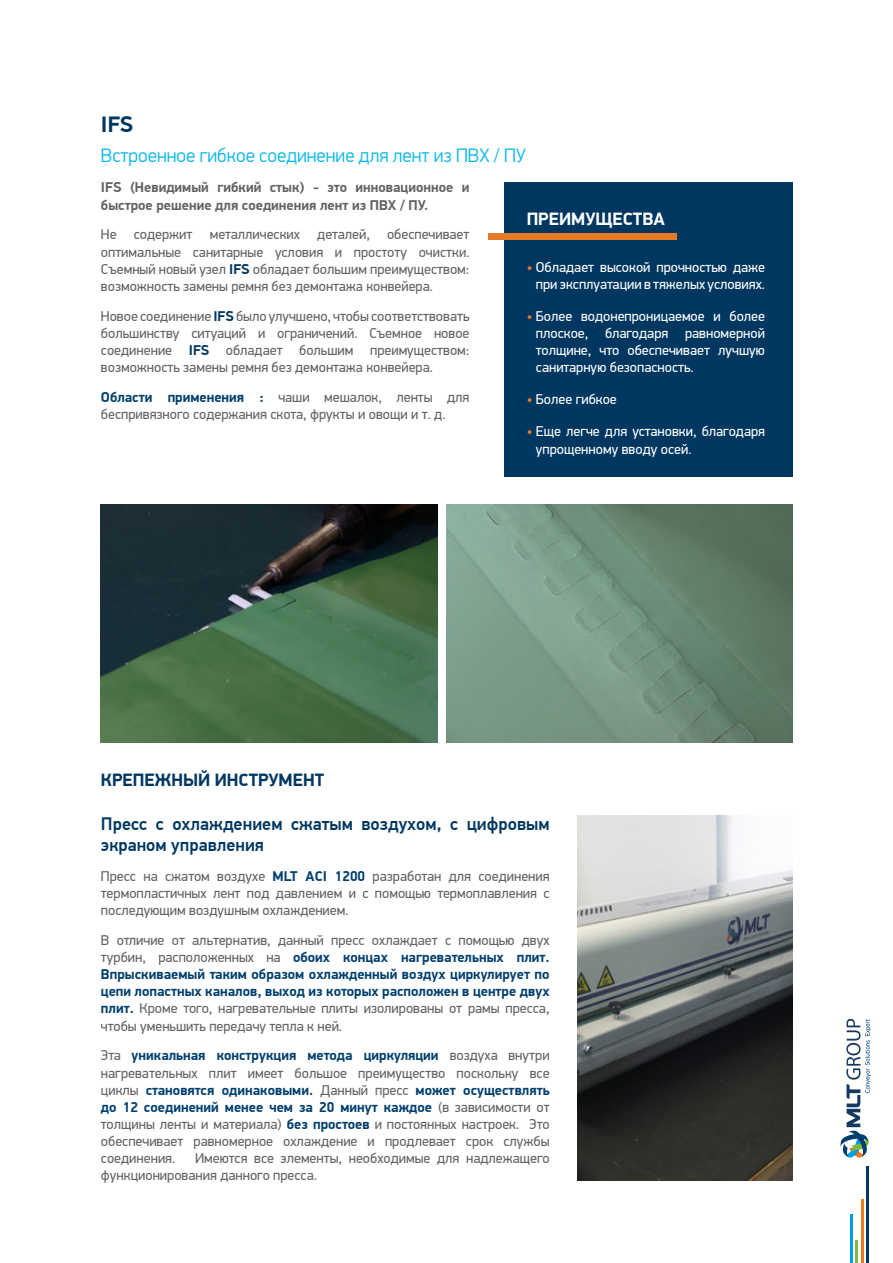
<style>
.page{position:relative;width:893px;height:1263px;background:#fff}
.page>*{position:absolute;margin:0;border:0;box-sizing:border-box;transform-origin:0 0}
.t1{font:700 22.5px "PF Din Display Pro";color:#003761}
.t2{font:300 19.5px "PF Din Display Pro";color:#00b6ed}
.t3{font:500 18px/21.6px "PF Din Text Pro";color:#003761}
.t4{font:700 18px "PF Din Display Pro";color:#003761}
.t5{font:700 18px "PF Din Display Pro";color:#fff}
.t6{font:14.25px/17.1px "PF Din Display Pro";color:#646363;text-align:justify}
.t7{font:14.25px/17.1px "PF Din Display Pro";color:#fff;text-align:right}
.t8{font:700 14.25px/17.1px "PF Din Display Pro";color:#646363}
.s1{font-weight:700;color:#003761}
.s2{font-weight:700;color:#003f6f}
.s3{color:#e77a24}
</style>
<div class="page">
<img style="left:101px;top:505px;width:337px;height:238px">
<img style="left:446px;top:505px;width:346px;height:238px">
<img style="left:577px;top:815px;width:215px;height:365px">
<div style="left:504px;top:183px;width:288px;height:294px;background:#003761"></div>
<div style="left:488px;top:234px;width:189px;height:6px;background:#e77a24"></div>
<hr style="left:850px;top:1215px;width:2px;height:48px;background:#009fe3">
<hr style="left:866px;top:1166px;width:3px;height:97px;background:#003761">
<hr style="left:861px;top:1199px;width:2px;height:64px;background:#e77a24">
<hr style="left:855px;top:1241px;width:3px;height:22px;background:#81b73e">
<svg style="left:840px;top:1019px;width:31px;height:139px"></svg>
<h1 class="t1" style="left:101px;top:111px;width:34px">IFS</h1>
<h2 class="t2" style="left:101px;top:144px;width:426px">Встроенное гибкое соединение для лент из ПВХ / ПУ</h2>
<p class="t8" style="left:101px;top:179px;width:370px">IFS (Невидимый гибкий стык) - это инновационное и быстрое решение для соединения лент из ПВХ / ПУ.</p>
<p class="t6" style="left:101px;top:226px;width:370px">Не содержит металлических деталей, обеспечивает оптимальные санитарные условия и простоту очистки.<br>Съемный новый узел <span class="s1">IFS</span> обладает большим преимуществом: возможность замены ремня без демонтажа конвейера.</p>
<p class="t6" style="left:101px;top:307px;width:370px">Новое соединение <span class="s1">IFS</span> было улучшено, чтобы соответствовать большинству ситуаций и ограничений. Съемное новое соединение <span class="s1">IFS</span> обладает большим преимуществом: возможность замены ремня без демонтажа конвейера.</p>
<p class="t6" style="left:101px;top:389px;width:370px"><span class="s2">Области применения :</span> чаши мешалок, ленты для беспривязного содержания скота, фрукты и овощи и т. д.</p>
<p class="t5" style="left:527px;top:208px;width:140px">ПРЕИМУЩЕСТВА</p>
<p class="t7" style="left:527px;top:259px;width:240px"><span class="s3">•</span> Обладает высокой прочностью даже при эксплуатации в тяжелых условиях.</p>
<p class="t7" style="left:536px;top:308px;width:231px;text-align:justify;text-indent:-9px"><span class="s3">•</span> Более водонепроницаемое и более плоское, благодаря равномерной толщине, что обеспечивает лучшую санитарную безопасность.</p>
<p class="t7" style="left:527px;top:391px;width:92px"><span class="s3">•</span> Более гибкое</p>
<p class="t7" style="left:536px;top:423px;width:231px;text-align:left;text-indent:-9px"><span class="s3">•</span> Еще легче для установки, благодаря упрощенному вводу осей.</p>
<p class="t4" style="left:101px;top:769px;width:225px">КРЕПЕЖНЫЙ ИНСТРУМЕНТ</p>
<p class="t3" style="left:101px;top:813px;width:450px">Пресс с охлаждением сжатым воздухом, с цифровым экраном управления</p>
<p class="t6" style="left:101px;top:868px;width:450px">Пресс на сжатом воздухе <span class="s2">MLT ACI 1200</span> разработан для соединения термопластичных лент под давлением и с помощью термоплавления с последующим воздушным охлаждением.</p>
<p class="t6" style="left:101px;top:932px;width:450px">В отличие от альтернатив, данный пресс охлаждает с помощью двух турбин, расположенных на <span class="s2">обоих концах нагревательных плит.<br>Впрыскиваемый таким образом охлажденный воздух циркулирует по цепи лопастных каналов, выход из которых расположен в центре двух плит.</span> Кроме того, нагревательные плиты изолированы от рамы пресса, чтобы уменьшить передачу тепла к ней.</p>
<p class="t6" style="left:101px;top:1047px;width:450px">Эта <span class="s2">уникальная конструкция метода циркуляции</span> воздуха внутри нагревательных плит имеет большое преимущество поскольку все циклы <span class="s2">становятся одинаковыми.</span> Данный пресс <span class="s2">может осуществлять до 12 соединений менее чем за 20 минут каждое</span> (в зависимости от толщины ленты и материала) <span class="s2">без простоев</span> и постоянных настроек. Это обеспечивает равномерное охлаждение и продлевает срок службы соединения.</p>
<p class="t6" style="left:101px;top:1150px;width:450px;text-indent:94px">Имеются все элементы, необходимые для надлежащего функционирования данного пресса.</p>
</div>
